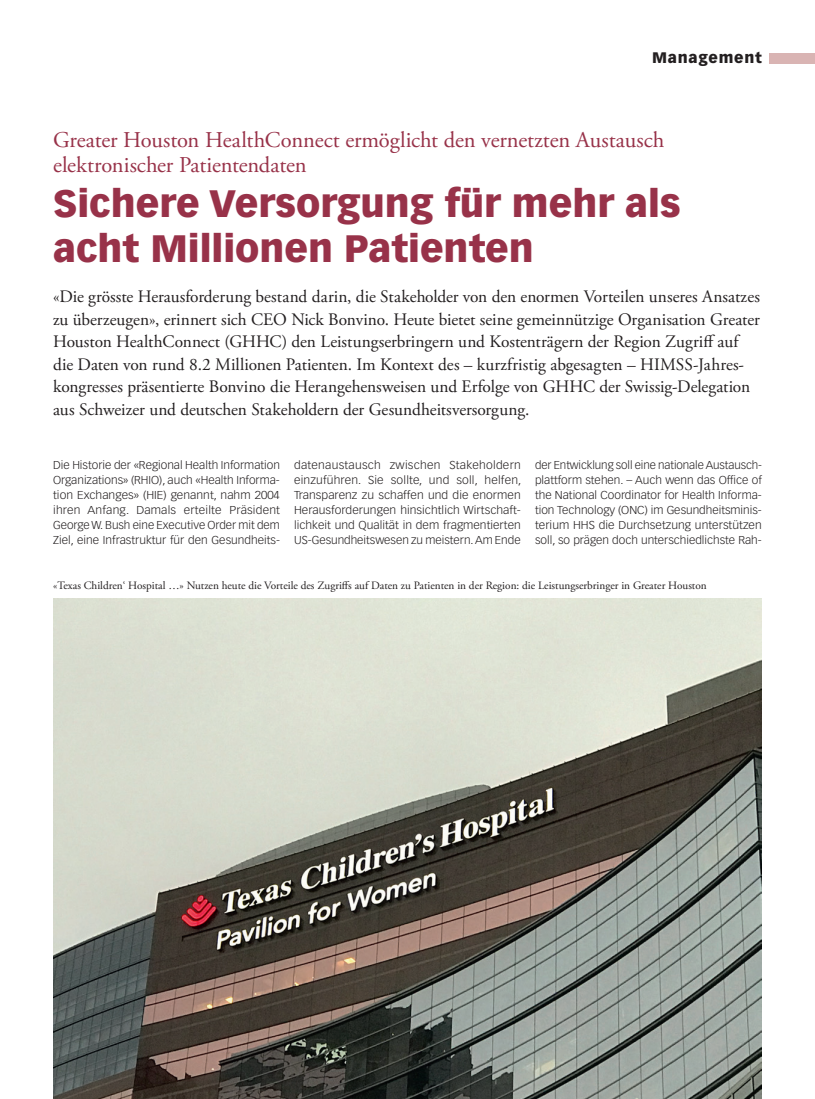
<style>
.page{position:relative;width:815px;height:1099px;background:#fff}
.page>*{position:absolute;margin:0;border:0;box-sizing:border-box;transform-origin:0 0}
.t1{font:900 37.5px/45px "Vectora LT Std";color:#983249}
.t2{font:22.5px/25px "Adobe Garamond Pro";letter-spacing:-.01em;color:#983249}
.t3{font:17.5px/22.5px "Adobe Garamond Pro";color:#231f20}
.t4{font:900 15px "Vectora LT Std";letter-spacing:.05em;color:#231f20}
.t5{font:300 11.25px/15px "Vectora LT Std";color:#231f20;text-align:justify}
.t6{font:300 11.25px/15px "Vectora LT Std";color:#231f20;text-align:justify;scale:1.05 1}
.t7{font:300 11.25px/15px "Vectora LT Std";color:#231f20;text-align:justify;scale:1.07 1}
.t8{font:11.25px "Adobe Garamond Pro";color:#231f20}
</style>
<div class="page">
<div style="left:770px;top:53px;width:45px;height:10px;background:#d9b4b3"></div>
<img style="left:53px;top:598px;width:709px;height:500px">
<p class="t4" style="left:652px;top:49px;width:111px">Management</p>
<p class="t2" style="left:53px;top:128px;width:613px">Greater Houston HealthConnect ermöglicht den vernetzten Austausch elektronischer Patientendaten</p>
<h1 class="t1" style="left:53px;top:180px;width:629px">Sichere Versorgung für mehr als acht Millionen Patienten</h1>
<p class="t3" style="left:53px;top:286px;width:708px">«Die grösste Herausforderung bestand darin, die Stakeholder von den enormen Vorteilen unseres Ansatzes zu überzeugen», erinnert sich CEO Nick Bonvino. Heute bietet seine gemeinnützige Organisation Greater Houston HealthConnect (GHHC) den Leistungserbringern und Kostenträgern der Region Zugriff auf die Daten von rund 8.2 Millionen Patienten. Im Kontext des – kurzfristig abgesagten – HIMSS-Jahres&shy;kongresses präsentierte Bonvino die Herangehensweisen und Erfolge von GHHC der Swissig-Delegation aus Schweizer und deutschen Stakeholdern der Gesundheitsversorgung.</p>
<p class="t6" style="left:53px;top:458px;width:218px">Die Historie der «Regional Health Information Organizations» (RHIO), auch «Health Informa&shy;tion Exchanges» (HIE) genannt, nahm 2004 ihren Anfang. Damals erteilte Präsident George W. Bush eine Executive Order mit dem Ziel, eine Infrastruktur für den Gesundheits-</p>
<p class="t7" style="left:294px;top:458px;width:214px">datenaustausch zwischen Stakeholdern einzuführen. Sie sollte, und soll, helfen, Transparenz zu schaffen und die enormen Herausforderungen hinsichtlich Wirtschaft&shy;lichkeit und Qualität in dem fragmentierten US-Gesundheitswesen zu meistern. Am Ende</p>
<p class="t5" style="left:535px;top:458px;width:228px">der Entwicklung soll eine nationale Austausch&shy;plattform stehen. – Auch wenn das Office of the National Coordinator for Health Informa&shy;tion Technology (ONC) im Gesundheitsminis&shy;terium HHS die Durchsetzung unterstützen soll, so prägen doch unterschiedlichste Rah-</p>
<p class="t8" style="left:53px;top:579px;width:655px">«Texas Children‘ Hospital …» Nutzen heute die Vorteile des Zugriffs auf Daten zu Patienten in der Region: die Leistungserbringer in Greater Houston</p>
</div>
